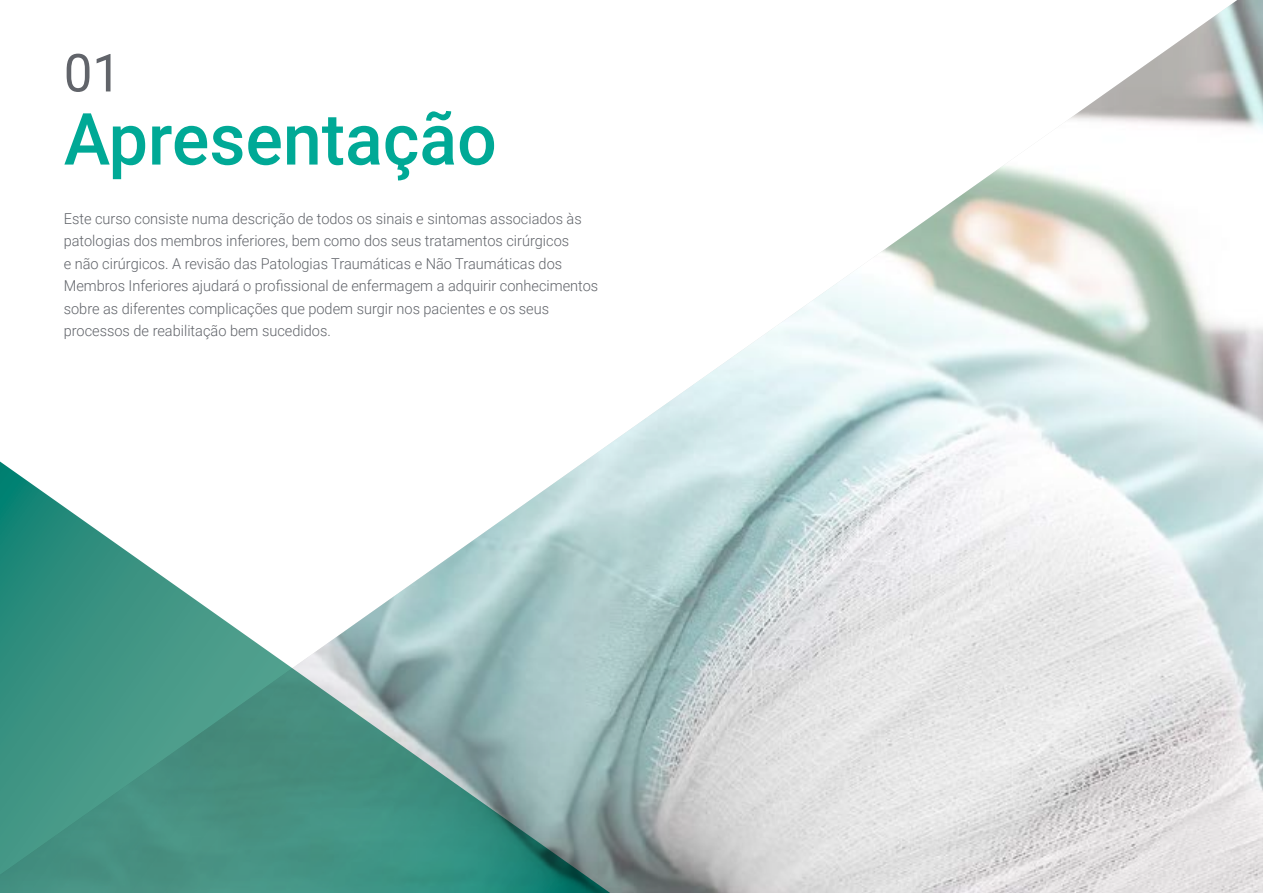
<style>
.page{position:relative;width:1263px;height:893px;background:#fff}
.page>*{position:absolute;margin:0;border:0;box-sizing:border-box;transform-origin:0 0}
.t1{font:500 72px "Roboto";color:#00a996}
.t2{font:52.5px "Roboto";color:#61646a}
.t3{font:300 15px/22.5px "Roboto";color:#61646a}
</style>
<div class="page">
<img style="left:607px;top:0;width:656px;height:893px">
<svg style="left:0;top:446px;width:640px;height:447px"></svg>
<h2 class="t2" style="left:64px;top:36px;width:59px">01</h2>
<h1 class="t1" style="left:64px;top:89px;width:435px">Apresentação</h1>
<p class="t3" style="left:64px;top:207px;width:536px">Este curso consiste numa descrição de todos os sinais e sintomas associados às patologias dos membros inferiores, bem como dos seus tratamentos cirúrgicos<br>e não cirúrgicos. A revisão das Patologias Traumáticas e Não Traumáticas dos Membros Inferiores ajudará o profissional de enfermagem a adquirir conhecimentos sobre as diferentes complicações que podem surgir nos pacientes e os seus processos de reabilitação bem sucedidos.</p>
</div>
